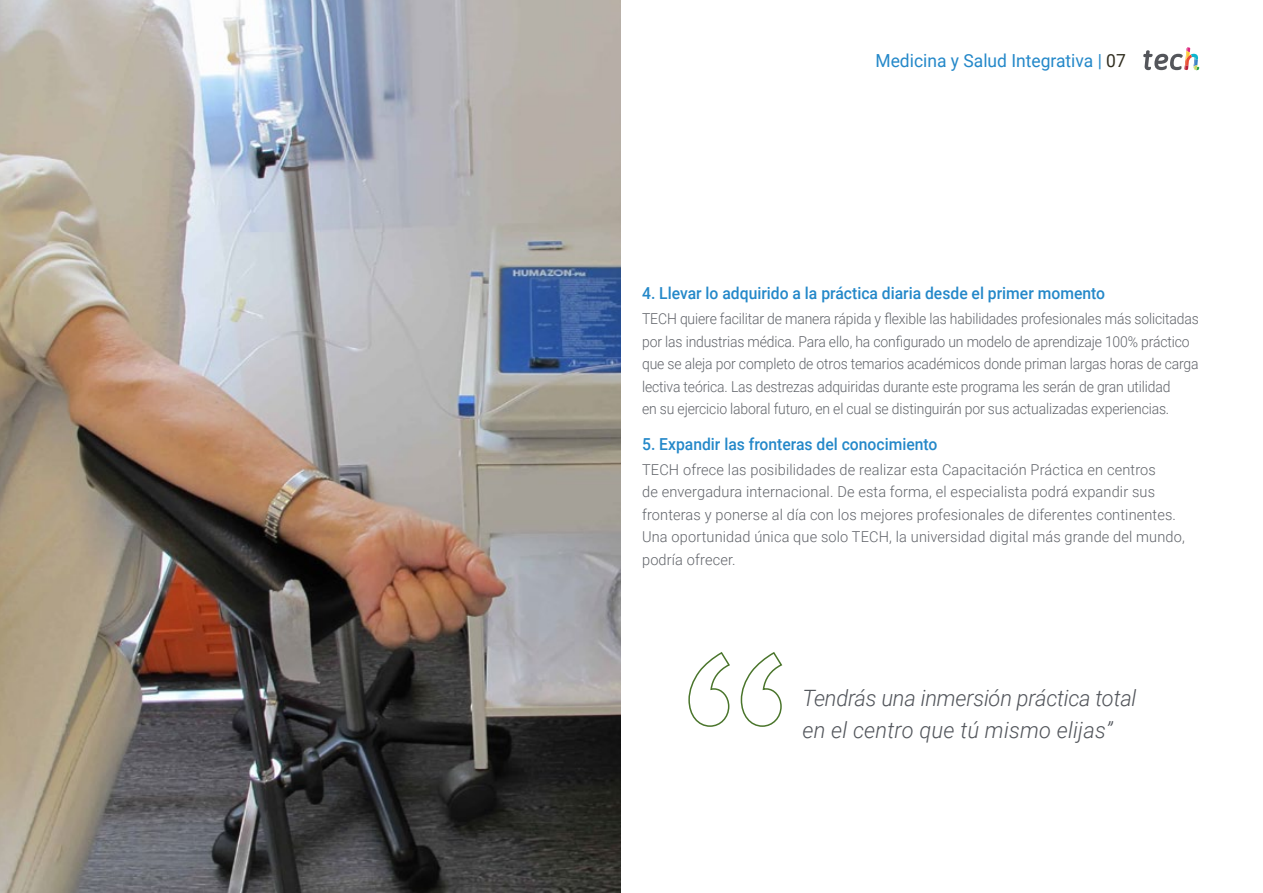
<style>
.page{position:relative;width:1263px;height:893px;background:#fff}
.page>*{position:absolute;margin:0;border:0;box-sizing:border-box;transform-origin:0 0}
.t1{font:italic 300 22.5px/31.5px "Roboto";letter-spacing:-.01em;color:#52555b}
.t2{font:18px "Roboto";color:#2488c9}
.t3{font:500 16.5px "Roboto";color:#2488c9;scale:.95 1}
.t4{font:300 15px/22.5px "Roboto";letter-spacing:-.01em;color:#61646a;scale:.93 1}
.t5{font:300 15px/22.5px "Roboto";letter-spacing:.01em;color:#61646a}
.s1{color:#312e20}
</style>
<div class="page">
<svg style="left:688px;top:652px;width:95px;height:75px"></svg>
<svg style="left:1143px;top:47px;width:56px;height:24px"></svg>
<img style="left:0;top:0;width:621px;height:893px">
<p class="t2" style="left:875px;top:48px;width:252px">Medicina y Salud Integrativa | <span class="s1">07</span></p>
<p class="t3" style="left:642px;top:282px;width:489px">4. Llevar lo adquirido a la práctica diaria desde el primer momento</p>
<p class="t4" style="left:642px;top:307px;width:600px">TECH quiere facilitar de manera rápida y flexible las habilidades profesionales más solicitadas por las industrias médica. Para ello, ha configurado un modelo de aprendizaje 100% práctico que se aleja por completo de otros temarios académicos donde priman largas horas de carga lectiva teórica. Las destrezas adquiridas durante este programa les serán de gran utilidad<br>en su ejercicio laboral futuro, en el cual se distinguirán por sus actualizadas experiencias.</p>
<p class="t3" style="left:642px;top:433px;width:312px">5. Expandir las fronteras del conocimiento</p>
<p class="t5" style="left:642px;top:458px;width:544px">TECH ofrece las posibilidades de realizar esta Capacitación Práctica en centros<br>de envergadura internacional. De esta forma, el especialista podrá expandir sus fronteras y ponerse al día con los mejores profesionales de diferentes continentes.<br>Una oportunidad única que solo TECH, la universidad digital más grande del mundo, podría ofrecer.</p>
<h1 class="t1" style="left:802px;top:682px;width:335px">Tendrás una inmersión práctica total en el centro que tú mismo elijas”</h1>
</div>
